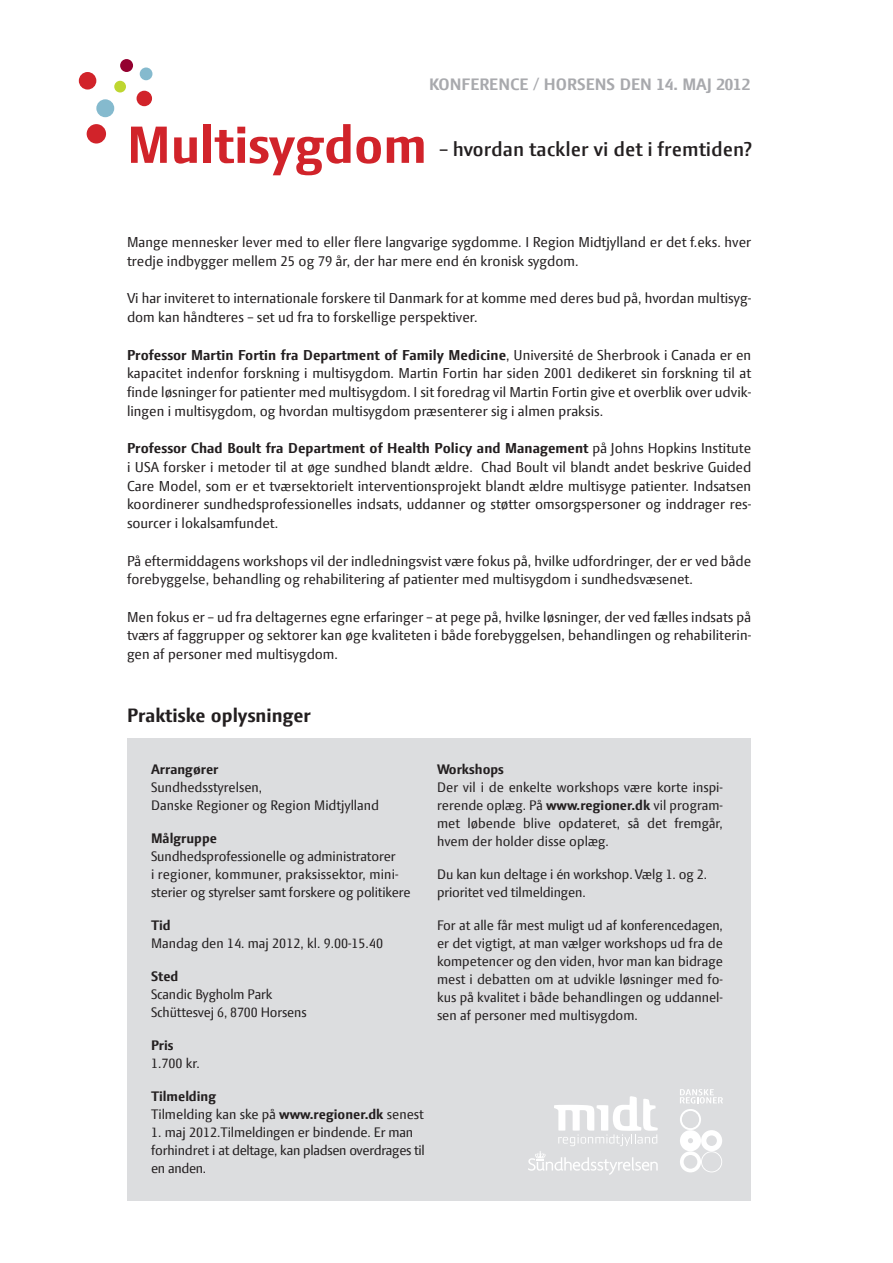
<style>
.page{position:relative;width:893px;height:1263px;background:#fff}
.page>*{position:absolute;margin:0;border:0;box-sizing:border-box;transform-origin:0 0}
.t1{font:700 56.7px "Press Sans";color:#d1232a}
.t2{font:600 21.75px "Press Sans";color:#231f20}
.t3{font:700 21px "Press Sans";color:#231f20}
.t4{font:700 18px "Press Sans";color:#a8a9ad}
.t5{font:15.6px/18.8px "Press Sans";color:#231f20}
.t6{font:15px/18px "Press Sans";letter-spacing:-.01em;color:#231f20}
.t7{font:700 15px "Press Sans";color:#231f20}
.s1{font-weight:700}
</style>
<div class="page">
<div style="left:127px;top:703px;width:624px;height:497px;background:#dcdddf"></div>
<div style="left:117px;top:693px;width:693px;height:44px;background:#fff"></div>
<div style="left:120px;top:59px;width:13px;height:13px;background:#940130;border-radius:50%"></div>
<div style="left:114px;top:81px;width:12px;height:11px;background:#bed630;border-radius:50%"></div>
<div style="left:96px;top:99px;width:18px;height:18px;background:#85bace;border-radius:50%"></div>
<div style="left:87px;top:124px;width:19px;height:20px;background:#d1232a;border-radius:50%"></div>
<div style="left:79px;top:72px;width:17px;height:18px;background:#d1232a;border-radius:50%"></div>
<div style="left:140px;top:68px;width:12px;height:12px;background:#85bace;border-radius:50%"></div>
<div style="left:137px;top:91px;width:15px;height:15px;background:#d1232a;border-radius:50%"></div>
<svg style="left:528px;top:1096px;width:130px;height:79px"></svg>
<svg style="left:680px;top:1089px;width:43px;height:14px"></svg>
<svg style="left:680px;top:1109px;width:42px;height:63px"></svg>
<p class="t4" style="left:429px;top:75px;width:322px">KONFERENCE / HORSENS DEN 14. MAJ 2012</p>
<p class="t1" style="left:127px;top:117px;width:301px">Multisygdom</p>
<p class="t2" style="left:440px;top:139px;width:314px">– hvordan tackler vi det i fremtiden?</p>
<p class="t5" style="left:127px;top:235px;width:626px">Mange mennesker lever med to eller flere langvarige sygdomme. I Region Midtjylland er det f.eks. hver tredje indbygger mellem 25 og 79 år, der har mere end én kronisk sygdom.</p>
<p class="t5" style="left:127px;top:291px;width:626px">Vi har inviteret to internationale forskere til Danmark for at komme med deres bud på, hvordan multisyg&shy;dom kan håndteres – set ud fra to forskellige perspektiver.</p>
<p class="t5" style="left:127px;top:347px;width:626px;text-align:justify"><span class="s1">Professor Martin Fortin fra Department of Family Medicine</span>, Université de Sherbrook i Canada er en kapacitet indenfor forskning i multisygdom. Martin Fortin har siden 2001 dedikeret sin forskning til at finde løsninger for patienter med multisygdom. I sit foredrag vil Martin Fortin give et overblik over udvik&shy;lingen i multisygdom, og hvordan multisygdom præsenterer sig i almen praksis.</p>
<p class="t5" style="left:127px;top:440px;width:626px;text-align:justify"><span class="s1">Professor Chad Boult fra Department of Health Policy and Management</span> på Johns Hopkins Institute i USA forsker i metoder til at øge sundhed blandt ældre. Chad Boult vil blandt andet beskrive Guided Care Model, som er et tværsektorielt interventionsprojekt blandt ældre multisyge patienter. Indsatsen koordinerer sundhedsprofessionelles indsats, uddanner og støtter omsorgspersoner og inddrager res&shy;sourcer i lokalsamfundet.</p>
<p class="t5" style="left:127px;top:553px;width:626px">På eftermiddagens workshops vil der indledningsvist være fokus på, hvilke udfordringer, der er ved både forebyggelse, behandling og rehabilitering af patienter med multisygdom i sundhedsvæsenet.</p>
<p class="t5" style="left:127px;top:609px;width:626px;text-align:justify">Men fokus er – ud fra deltagernes egne erfaringer – at pege på, hvilke løsninger, der ved fælles indsats på tværs af faggrupper og sektorer kan øge kvaliteten i både forebyggelsen, behandlingen og rehabiliterin&shy;gen af personer med multisygdom.</p>
<p class="t3" style="left:127px;top:705px;width:185px">Praktiske oplysninger</p>
<p class="t7" style="left:151px;top:761px;width:69px">Arrangører</p>
<p class="t6" style="left:151px;top:779px;width:230px">Sundhedsstyrelsen,<br>Danske Regioner og Region Midtjylland</p>
<p class="t7" style="left:151px;top:830px;width:68px">Målgruppe</p>
<p class="t6" style="left:151px;top:848px;width:261px">Sundhedsprofessionelle og administratorer<br>i regioner, kommuner, praksissektor, mini&shy;sterier og styrelser samt forskere og politikere</p>
<p class="t7" style="left:151px;top:917px;width:21px">Tid</p>
<p class="t6" style="left:151px;top:935px;width:234px">Mandag den 14. maj 2012, kl. 9.00-15.40</p>
<p class="t7" style="left:151px;top:968px;width:29px">Sted</p>
<p class="t6" style="left:151px;top:986px;width:157px">Scandic Bygholm Park<br>Schüttesvej 6, 8700 Horsens</p>
<p class="t7" style="left:151px;top:1037px;width:24px">Pris</p>
<p class="t6" style="left:151px;top:1055px;width:50px">1.700 kr.</p>
<p class="t7" style="left:151px;top:1088px;width:67px">Tilmelding</p>
<p class="t6" style="left:151px;top:1106px;width:274px">Tilmelding kan ske på <span class="s1">www.regioner.dk</span> senest</p>
<p class="t6" style="left:151px;top:1124px;width:275px">1. maj 2012.Tilmeldingen er bindende. Er man forhindret i at deltage, kan pladsen overdrages til en anden.</p>
<p class="t7" style="left:437px;top:761px;width:68px">Workshops</p>
<p class="t6" style="left:437px;top:779px;width:287px;text-align:justify">Der vil i de enkelte workshops være korte inspi&shy;rerende oplæg. På <span class="s1">www.regioner.dk</span> vil program&shy;met løbende blive opdateret, så det fremgår, hvem der holder disse oplæg.</p>
<p class="t6" style="left:437px;top:866px;width:272px">Du kan kun deltage i én workshop. Vælg 1. og 2. prioritet ved tilmeldingen.</p>
<p class="t6" style="left:437px;top:917px;width:287px;text-align:justify">For at alle får mest muligt ud af konferencedagen, er det vigtigt, at man vælger workshops ud fra de kompetencer og den viden, hvor man kan bidrage mest i debatten om at udvikle løsninger med fo&shy;kus på kvalitet i både behandlingen og uddannel&shy;sen af personer med multisygdom.</p>
</div>
